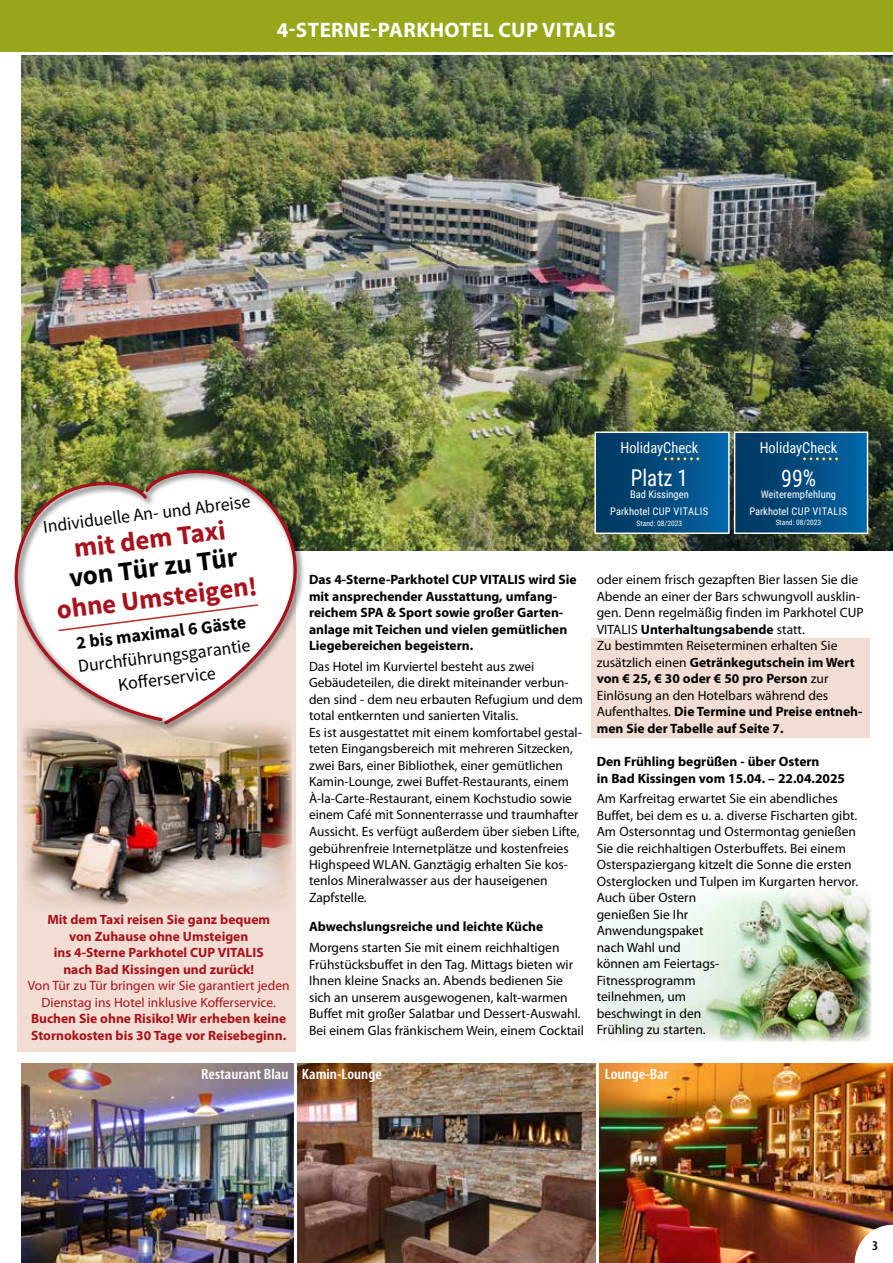
<style>
.page{position:relative;width:893px;height:1263px;background:#fff}
.page>*{position:absolute;margin:0;border:0;box-sizing:border-box;transform-origin:0 0}
.t1{font:700 27px "Source Sans Pro";color:#a8121c}
.t2{font:700 27px "Source Sans Pro";color:#000}
.t3{font:23.1px "Roboto Condensed";color:#fff;scale:.91 1}
.t4{font:700 21px "Myriad Pro";letter-spacing:.02em;color:#fff}
.t5{font:18px/23.1px "Source Sans Pro";color:#000;text-align:center}
.t6{font:700 18px "Source Sans Pro";color:#000}
.t7{font:15.15px "Roboto Condensed";color:#fff;scale:.95 1}
.t8{font:600 condensed 15px "Myriad Pro";color:#fff;scale:1.1 1}
.t9{font:13.5px/16.5px "Myriad Pro";color:#000}
.t10{font:700 13.5px/16.5px "Myriad Pro";color:#000}
.t11{font:700 13.5px/16.5px "Myriad Pro";color:#a8121c;text-align:center}
.t12{font:13.5px/16.5px "Myriad Pro";color:#a8121c;text-align:center}
.t13{font:600 condensed 13.5px "Myriad Pro";color:#000;scale:1.1 1}
.t14{font:10.5px/16.6px "Roboto Condensed";color:#fff;text-align:center}
.t15{font:7.5px "Roboto Condensed";color:#fff}
.s1{font-weight:700}
</style>
<div class="page">
<div style="left:591px;top:638px;width:279px;height:100px;background:#f1ddd3"></div>
<div style="left:18px;top:587px;width:278px;height:465px;background:#f1ddd3"></div>
<img style="left:602px;top:887px;width:270px;height:155px">
<img style="left:21px;top:731px;width:271px;height:177px">
<img style="left:38px;top:731px;width:243px;height:166px">
<img style="left:21px;top:55px;width:872px;height:496px">
<div style="left:0;top:0;width:893px;height:51px;background:#97a719"></div>
<div style="left:595px;top:432px;width:134px;height:101px;background:linear-gradient(to right,#01345a,#0465a5)"></div>
<div style="left:594px;top:431px;width:136px;height:103px;border:1px solid #fff"></div>
<svg style="left:664px;top:457px;width:35px;height:3px"></svg>
<div style="left:735px;top:432px;width:132px;height:101px;background:linear-gradient(to right,#01345a,#0464a5)"></div>
<div style="left:734px;top:431px;width:134px;height:103px;border:1px solid #fff"></div>
<svg style="left:803px;top:457px;width:35px;height:3px"></svg>
<img style="left:21px;top:1063px;width:272px;height:200px">
<img style="left:298px;top:1063px;width:297px;height:200px">
<img style="left:600px;top:1063px;width:293px;height:200px">
<svg style="left:21px;top:451px;width:277px;height:24px;background:#6c7b35"></svg>
<svg style="left:143px;top:452px;width:181px;height:275px"></svg>
<div style="left:12px;top:480px;width:160px;height:251px;background:#000;opacity:.75"></div>
<svg style="left:12px;top:475px;width:248px;height:248px"></svg>
<svg style="left:855px;top:1225px;width:38px;height:38px"></svg>
<h3 class="t4" style="left:277px;top:16px;width:340px">4-STERNE-PARKHOTEL CUP VITALIS</h3>
<h3 class="t5" style="left:42px;top:515px;width:210px;rotate:-7deg">Individuelle An- und Abreise</h3>
<h1 class="t1" style="left:72px;top:530px;width:154px;rotate:-7deg">mit dem Taxi</h1>
<h1 class="t2" style="left:67px;top:560px;width:171px;rotate:-7deg">von Tür zu Tür</h1>
<h1 class="t1" style="left:55px;top:592px;width:203px;rotate:-7deg">ohne Umsteigen!</h1>
<h3 class="t6" style="left:75px;top:631px;width:172px;rotate:-7deg">2 bis maximal 6 Gäste</h3>
<h3 class="t5" style="left:77px;top:655px;width:175px;rotate:-7deg">Durchführungsgarantie<br>Kofferservice</h3>
<p class="t11" style="left:47px;top:911px;width:224px">Mit dem Taxi reisen Sie ganz bequem von Zuhause ohne Umsteigen<br>ins 4-Sterne Parkhotel CUP VITALIS nach Bad Kissingen und zurück!</p>
<p class="t12" style="left:28px;top:977px;width:263px">Von Tür zu Tür bringen wir Sie garantiert jeden<br>Dienstag ins Hotel inklusive Kofferservice.</p>
<p class="t11" style="left:31px;top:1010px;width:257px;text-align:left">Buchen Sie ohne Risiko! Wir erheben keine<br>Stornokosten bis 30 Tage vor Reisebeginn.</p>
<p class="t7" style="left:620px;top:437px;width:84px">HolidayCheck</p>
<h2 class="t3" style="left:631px;top:462px;width:64px">Platz 1</h2>
<p class="t14" style="left:610px;top:486px;width:99px">Bad Kissingen<br>Parkhotel CUP VITALIS</p>
<p class="t15" style="left:637px;top:518px;width:47px">Stand: 08/2023</p>
<p class="t7" style="left:760px;top:437px;width:83px">HolidayCheck</p>
<h2 class="t3" style="left:781px;top:458px;width:40px">99%</h2>
<p class="t14" style="left:749px;top:486px;width:99px">Weiterempfehlung<br>Parkhotel CUP VITALIS</p>
<p class="t15" style="left:776px;top:517px;width:47px">Stand: 08/2023</p>
<p class="t10" style="left:309px;top:571px;width:269px">Das 4-Sterne-Parkhotel CUP VITALIS wird Sie mit ansprechender Ausstattung, umfang&shy;reichem SPA &amp; Sport sowie großer Garten&shy;anlage mit Teichen und vielen gemütlichen Liegebereichen begeistern.</p>
<p class="t9" style="left:309px;top:658px;width:275px">Das Hotel im Kurviertel besteht aus zwei Gebäudeteilen, die direkt miteinander verbun&shy;den sind - dem neu erbauten Refugium und dem total entkernten und sanierten Vitalis.<br>Es ist ausgestattet mit einem komfortabel gestal&shy;teten Eingangsbereich mit mehreren Sitzecken, zwei Bars, einer Bibliothek, einer gemütlichen Kamin-Lounge, zwei Buffet-Restaurants, einem À-la-Carte-Restaurant, einem Kochstudio sowie einem Café mit Sonnenterrasse und traumhafter Aussicht. Es verfügt außerdem über sieben Lifte, gebührenfreie Internetplätze und kostenfreies Highspeed WLAN. Ganztägig erhalten Sie kos&shy;tenlos Mineralwasser aus der hauseigenen Zapfstelle.</p>
<p class="t10" style="left:309px;top:918px;width:236px">Abwechslungsreiche und leichte Küche</p>
<p class="t9" style="left:309px;top:939px;width:276px">Morgens starten Sie mit einem reichhaltigen Frühstücksbuffet in den Tag. Mittags bieten wir Ihnen kleine Snacks an. Abends bedienen Sie sich an unserem ausgewogenen, kalt-warmen Buffet mit großer Salatbar und Dessert-Auswahl.<br>Bei einem Glas fränkischem Wein, einem Cocktail</p>
<p class="t9" style="left:597px;top:571px;width:268px">oder einem frisch gezapften Bier lassen Sie die Abende an einer der Bars schwungvoll ausklin&shy;gen. Denn regelmäßig finden im Parkhotel CUP VITALIS <span class="s1">Unterhaltungsabende</span> statt.<br>Zu bestimmten Reiseterminen erhalten Sie zusätzlich einen <span class="s1">Getränkegutschein im Wert von € 25, € 30 oder € 50 pro Person</span> zur Einlösung an den Hotelbars während des Aufenthaltes. <span class="s1">Die Termine und Preise entneh&shy;men Sie der Tabelle auf Seite 7.</span></p>
<p class="t10" style="left:597px;top:753px;width:250px">Den Frühling begrüßen - über Ostern<br>in Bad Kissingen vom 15.04. – 22.04.2025</p>
<p class="t9" style="left:597px;top:790px;width:263px">Am Karfreitag erwartet Sie ein abendliches<br>Buffet, bei dem es u. a. diverse Fischarten gibt.<br>Am Ostersonntag und Ostermontag genießen<br>Sie die reichhaltigen Osterbuffets. Bei einem<br>Osterspaziergang kitzelt die Sonne die ersten<br>Osterglocken und Tulpen im Kurgarten hervor.<br>Auch über Ostern<br>genießen Sie Ihr<br>Anwendungspaket<br>nach Wahl und<br>können am Feiertags-<br>Fitnessprogramm<br>teilnehmen, um<br>beschwingt in den<br>Frühling zu starten.</p>
<p class="t8" style="left:201px;top:1064px;width:166px">Restaurant Blau Kamin-Lounge</p>
<p class="t8" style="left:605px;top:1064px;width:59px">Lounge-Bar</p>
<p class="t13" style="left:872px;top:1237px;width:7px">3</p>
</div>
